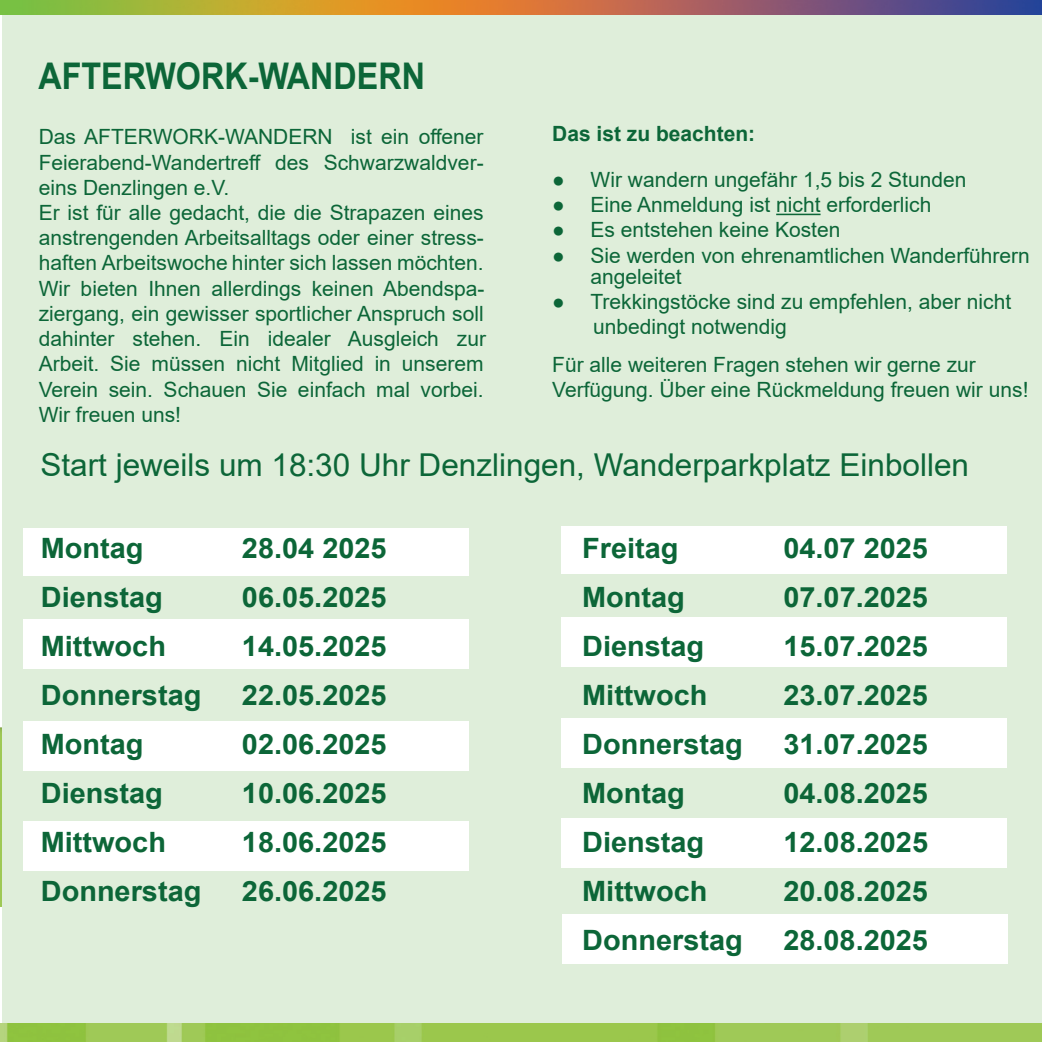
<style>
.page{position:relative;width:1042px;height:1042px;background:#fff}
.page>*{position:absolute;margin:0;border:0;box-sizing:border-box;transform-origin:0 0}
.t1{font:700 36.75px "Arial";color:#0c6638;scale:.88 1}
.t2{font:31.5px "Arial";color:#0c6638}
.t3{font:700 28px "Arial";color:#0c6638}
.t4{font:21px/25.2px "Arial";color:#0c6638}
.t5{font:700 21px "Arial";color:#0c6638}
</style>
<div class="page">
<div style="left:2px;top:13px;width:1040px;height:1029px;background:#dfeeda"></div>
<div style="left:562px;top:914px;width:445px;height:49px;background:#fff"></div>
<div style="left:24px;top:821px;width:445px;height:49px;background:#fff"></div>
<div style="left:24px;top:721px;width:445px;height:49px;background:#fff"></div>
<div style="left:24px;top:620px;width:445px;height:49px;background:#fff"></div>
<div style="left:24px;top:529px;width:445px;height:47px;background:#fff"></div>
<hr style="left:776px;top:214px;width:44px;height:1px;background:#0c6638">
<img style="left:0;top:1023px;width:1042px;height:19px">
<img style="left:0;top:0;width:1042px;height:15px">
<div style="left:562px;top:818px;width:444px;height:49px;background:#fff"></div>
<div style="left:562px;top:719px;width:444px;height:49px;background:#fff"></div>
<div style="left:562px;top:617px;width:444px;height:49px;background:#fff"></div>
<div style="left:562px;top:526px;width:444px;height:47px;background:#fff"></div>
<h1 class="t1" style="left:39px;top:62px;width:441px">AFTERWORK-WANDERN</h1>
<p class="t4" style="left:39px;top:126px;width:449px">Das AFTERWORK-WANDERN ist ein offener Feierabend-Wandertreff des Schwarzwaldver&shy;eins Denzlingen e.V.<br>Er ist für alle gedacht, die die Strapazen eines anstrengenden Arbeitsalltags oder einer stress&shy;haften Arbeitswoche hinter sich lassen möchten.<br>Wir bieten Ihnen allerdings keinen Abendspa&shy;ziergang, ein gewisser sportlicher Anspruch soll dahinter stehen. Ein idealer Ausgleich zur Arbeit. Sie müssen nicht Mitglied in unserem Verein sein. Schauen Sie einfach mal vorbei.<br>Wir freuen uns!</p>
<p class="t5" style="left:552px;top:125px;width:205px">Das ist zu beachten:</p>
<p class="t4" style="left:552px;top:169px;width:416px">● Wir wandern ungefähr 1,5 bis 2 Stunden</p>
<p class="t4" style="left:552px;top:194px;width:381px">● Eine Anmeldung ist nicht erforderlich</p>
<p class="t4" style="left:552px;top:219px;width:290px">● Es entstehen keine Kosten</p>
<p class="t4" style="left:590px;top:247px;width:441px;line-height:21px;text-indent:-38px">● Sie werden von ehrenamtlichen Wanderführern angeleitet</p>
<p class="t4" style="left:593px;top:291px;width:420px;text-indent:-41px">● Trekkingstöcke sind zu empfehlen, aber nicht unbedingt notwendig</p>
<p class="t4" style="left:552px;top:354px;width:478px">Für alle weiteren Fragen stehen wir gerne zur<br>Verfügung. Über eine Rückmeldung freuen wir uns!</p>
<h2 class="t2" style="left:40px;top:453px;width:930px">Start jeweils um 18:30 Uhr Denzlingen, Wanderparkplatz Einbollen</h2>
<h3 class="t3" style="left:41px;top:538px;width:104px">Montag</h3>
<h3 class="t3" style="left:242px;top:538px;width:146px">28.04 2025</h3>
<h3 class="t3" style="left:41px;top:587px;width:124px">Dienstag</h3>
<h3 class="t3" style="left:242px;top:587px;width:146px">06.05.2025</h3>
<h3 class="t3" style="left:41px;top:636px;width:127px">Mittwoch</h3>
<h3 class="t3" style="left:242px;top:636px;width:146px">14.05.2025</h3>
<h3 class="t3" style="left:41px;top:685px;width:162px">Donnerstag</h3>
<h3 class="t3" style="left:242px;top:685px;width:146px">22.05.2025</h3>
<h3 class="t3" style="left:41px;top:734px;width:104px">Montag</h3>
<h3 class="t3" style="left:242px;top:734px;width:146px">02.06.2025</h3>
<h3 class="t3" style="left:41px;top:783px;width:124px">Dienstag</h3>
<h3 class="t3" style="left:242px;top:783px;width:146px">10.06.2025</h3>
<h3 class="t3" style="left:41px;top:832px;width:127px">Mittwoch</h3>
<h3 class="t3" style="left:242px;top:832px;width:146px">18.06.2025</h3>
<h3 class="t3" style="left:41px;top:881px;width:162px">Donnerstag</h3>
<h3 class="t3" style="left:242px;top:881px;width:146px">26.06.2025</h3>
<h3 class="t3" style="left:582px;top:537px;width:98px">Freitag</h3>
<h3 class="t3" style="left:783px;top:537px;width:146px">04.07 2025</h3>
<h3 class="t3" style="left:582px;top:586px;width:104px">Montag</h3>
<h3 class="t3" style="left:783px;top:586px;width:146px">07.07.2025</h3>
<h3 class="t3" style="left:582px;top:635px;width:124px">Dienstag</h3>
<h3 class="t3" style="left:783px;top:635px;width:146px">15.07.2025</h3>
<h3 class="t3" style="left:582px;top:684px;width:127px">Mittwoch</h3>
<h3 class="t3" style="left:783px;top:684px;width:146px">23.07.2025</h3>
<h3 class="t3" style="left:582px;top:733px;width:162px">Donnerstag</h3>
<h3 class="t3" style="left:783px;top:733px;width:146px">31.07.2025</h3>
<h3 class="t3" style="left:582px;top:782px;width:104px">Montag</h3>
<h3 class="t3" style="left:783px;top:782px;width:146px">04.08.2025</h3>
<h3 class="t3" style="left:582px;top:831px;width:124px">Dienstag</h3>
<h3 class="t3" style="left:783px;top:831px;width:146px">12.08.2025</h3>
<h3 class="t3" style="left:582px;top:880px;width:127px">Mittwoch</h3>
<h3 class="t3" style="left:783px;top:880px;width:146px">20.08.2025</h3>
<h3 class="t3" style="left:582px;top:929px;width:162px">Donnerstag</h3>
<h3 class="t3" style="left:783px;top:929px;width:146px">28.08.2025</h3>
</div>
